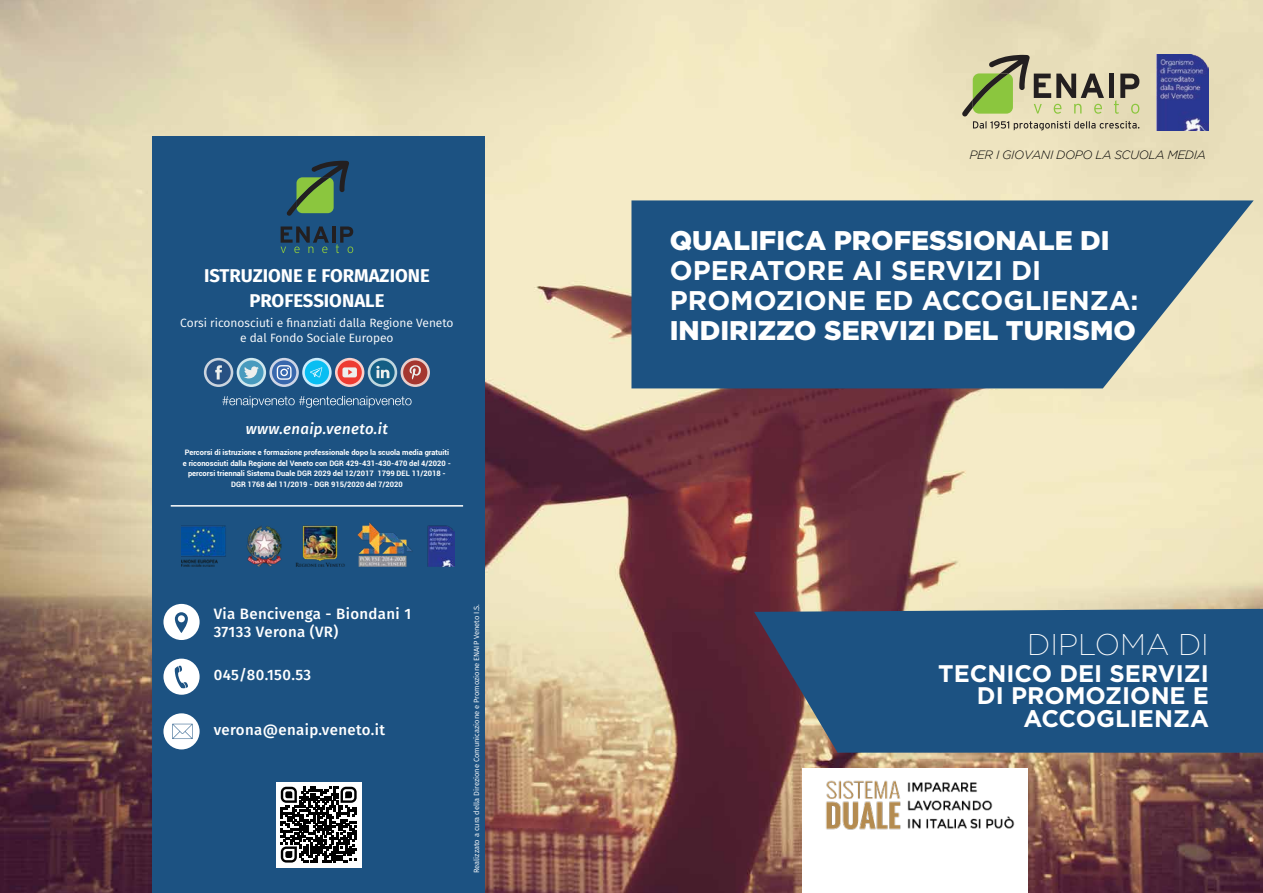
<style>
.page{position:relative;width:1263px;height:893px;background:#fff}
.page>*{position:absolute;margin:0;border:0;box-sizing:border-box;transform-origin:0 0}
.t1{font:200 30px "Gotham";color:#fff}
.t2{font:900 27px "Gotham";color:#fff}
.t3{font:700 27px/30px "Gotham";color:#fff}
.t4{font:700 24px/22.5px "Gotham";color:#fff;text-align:right}
.t5{font:700 18.45px/24.5px "Fira Sans";color:#fff;text-align:center}
.t6{font:500 15px/18px "Fira Sans";letter-spacing:.025em;color:#fff}
.t7{font:italic 500 15px "Fira Sans";letter-spacing:.025em;color:#fff}
.t8{font:12px/14.4px "Fira Sans";color:#fff;text-align:center}
.t9{font:italic 300 12px "Gotham";letter-spacing:-.03em;color:#000}
.t10{font:700 7.5px/10.5px "Roboto";color:#fff;text-align:center}
.t11{font:7.5px "Fira Sans";color:#fff}
</style>
<div class="page">
<img style="left:0;top:0;width:1263px;height:893px">
<div style="left:152px;top:137px;width:333px;height:756px;background:#1c5282"></div>
<img style="left:1157px;top:54px;width:52px;height:76px">
<div style="left:163px;top:659px;width:37px;height:36px;background:#fff;border-radius:50%"></div>
<div style="left:163px;top:604px;width:37px;height:36px;background:#fff;border-radius:50%"></div>
<svg style="left:175px;top:612px;width:13px;height:21px"></svg>
<div style="left:163px;top:713px;width:37px;height:36px;background:#fff;border-radius:50%"></div>
<svg style="left:175px;top:666px;width:13px;height:22px"></svg>
<svg style="left:172px;top:724px;width:21px;height:15px"></svg>
<hr style="left:332px;top:226px;width:4px;height:17px;background:#231f20">
<svg style="left:281px;top:226px;width:48px;height:27px"></svg>
<svg style="left:336px;top:226px;width:17px;height:27px"></svg>
<svg style="left:286px;top:161px;width:63px;height:55px"></svg>
<svg style="left:962px;top:55px;width:177px;height:75px"></svg>
<hr style="left:171px;top:505px;width:292px;height:2px;background:#fff">
<svg style="left:222px;top:396px;width:190px;height:12px"></svg>
<svg style="left:269px;top:358px;width:30px;height:29px"></svg>
<div style="left:272px;top:360px;width:24px;height:24px;background:#3968ad;border-radius:50%"></div>
<svg style="left:277px;top:365px;width:15px;height:15px"></svg>
<svg style="left:204px;top:358px;width:29px;height:29px"></svg>
<div style="left:206px;top:360px;width:25px;height:24px;background:#285183;border-radius:50%"></div>
<svg style="left:215px;top:365px;width:7px;height:14px"></svg>
<svg style="left:237px;top:358px;width:29px;height:29px"></svg>
<div style="left:239px;top:360px;width:24px;height:24px;background:#489bbe;border-radius:50%"></div>
<svg style="left:244px;top:366px;width:15px;height:12px"></svg>
<svg style="left:302px;top:358px;width:30px;height:29px"></svg>
<div style="left:305px;top:360px;width:24px;height:24px;background:#09bef2;border-radius:50%"></div>
<svg style="left:310px;top:367px;width:12px;height:10px"></svg>
<svg style="left:335px;top:358px;width:29px;height:29px"></svg>
<div style="left:338px;top:360px;width:24px;height:24px;background:#ee3b32;border-radius:50%"></div>
<svg style="left:342px;top:367px;width:15px;height:10px"></svg>
<svg style="left:368px;top:358px;width:29px;height:29px"></svg>
<svg style="left:370px;top:360px;width:25px;height:24px"></svg>
<svg style="left:376px;top:366px;width:13px;height:12px"></svg>
<svg style="left:400px;top:358px;width:30px;height:29px"></svg>
<div style="left:403px;top:360px;width:24px;height:24px;background:#a53730;border-radius:50%"></div>
<svg style="left:409px;top:365px;width:12px;height:15px"></svg>
<svg style="left:754px;top:609px;width:509px;height:144px;fill:#1c5282"></svg>
<div style="left:802px;top:768px;width:226px;height:125px;background:#fff"></div>
<img style="left:826px;top:780px;width:189px;height:50px">
<svg style="left:631px;top:200px;width:623px;height:188px;fill:#1c5282"></svg>
<div style="left:276px;top:782px;width:85px;height:85px;background:#fff"></div>
<svg style="left:281px;top:787px;width:76px;height:76px"></svg>
<img style="left:181px;top:523px;width:273px;height:43px">
<h3 class="t5" style="left:204px;top:262px;width:227px">ISTRUZIONE E FORMAZIONE<br>PROFESSIONALE</h3>
<h3 class="t8" style="left:180px;top:315px;width:275px">Corsi riconosciuti e finanziati dalla Regione Veneto e dal Fondo Sociale Europeo</h3>
<h3 class="t7" style="left:246px;top:417px;width:143px">www.enaip.veneto.it</h3>
<p class="t10" style="left:183px;top:447px;width:270px">Percorsi di istruzione e formazione professionale dopo la scuola media gratuiti e riconosciuti dalla Regione del Veneto con DGR 429-431-430-470 del 4/2020 - percorsi triennali Sistema Duale DGR 2029 del 12/2017 1799 DEL 11/2018 - DGR 1768 del 11/2019 - DGR 915/2020 del 7/2020</p>
<h3 class="t6" style="left:214px;top:604px;width:199px">Via Bencivenga - Biondani 1<br>37133 Verona (VR)</h3>
<h3 class="t6" style="left:214px;top:665px;width:99px">045/80.150.53</h3>
<h3 class="t6" style="left:214px;top:720px;width:173px">verona@enaip.veneto.it</h3>
<p class="t11" style="left:471px;top:873px;width:271px;rotate:-90deg">Realizzato a cura della Direzione Comunicazione e Promozione ENAIP Veneto I.S.</p>
<h3 class="t9" style="left:969px;top:148px;width:238px">PER I GIOVANI DOPO LA SCUOLA MEDIA</h3>
<h2 class="t2" style="left:670px;top:225px;width:441px">QUALIFICA PROFESSIONALE DI</h2>
<h2 class="t3" style="left:670px;top:255px;width:470px">OPERATORE AI SERVIZI DI<br>PROMOZIONE ED ACCOGLIENZA:</h2>
<h2 class="t2" style="left:670px;top:315px;width:468px">INDIRIZZO SERVIZI DEL TURISMO</h2>
<h1 class="t1" style="left:1027px;top:628px;width:183px">DIPLOMA DI</h1>
<h3 class="t4" style="left:938px;top:661px;width:272px">TECNICO DEI SERVIZI<br>DI PROMOZIONE E<br>ACCOGLIENZA</h3>
</div>
